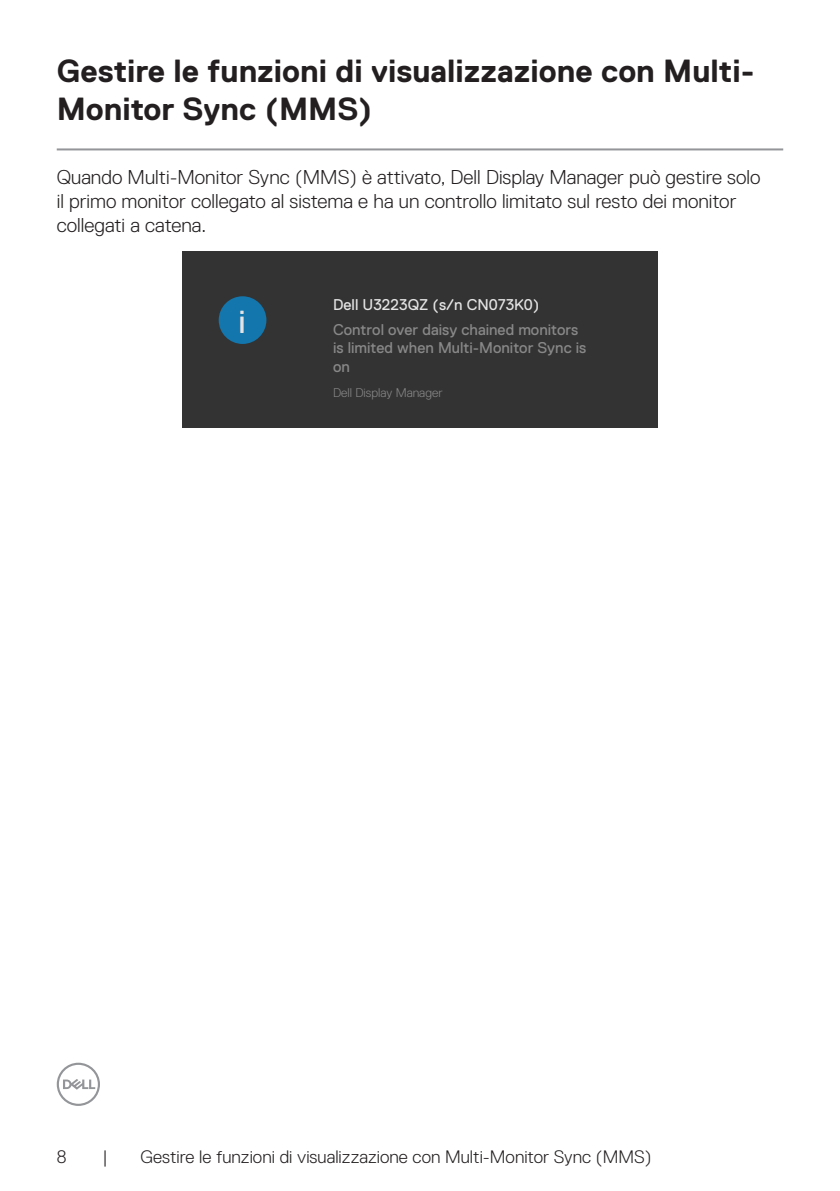
<style>
.page{position:relative;width:840px;height:1191px;background:#fff}
.page>*{position:absolute;margin:0;border:0;box-sizing:border-box;transform-origin:0 0}
.t1{font:32.8px "Dell Replica";color:#e4e4e4}
.Head1{font:700 32px/38.4px "Dell Replica";color:#231f20}
.t2{font:300 20px/24px "Dell Replica";color:#231f20}
.t3{font:300 18px "Dell Replica";color:#231f20}
.t4{font:15.6px/25.2px "Dell Replica";color:#888}
.t5{font:300 12.6px "Dell Replica";color:#888}
.s1{color:#e4e4e4}
</style>
<div class="page">
<svg style="left:57px;top:1062px;width:43px;height:44px"></svg>
<hr style="left:57px;top:148px;width:725px;height:2px;background:#939598">
<div style="left:182px;top:251px;width:475px;height:176px;background:#333"></div>
<div style="left:218px;top:296px;width:48px;height:48px;background:#1376ad;border-radius:50%"></div>
<p class="Head1" style="left:57px;top:52px;width:698px">Gestire le funzioni di visualizzazione con Multi-<br>Monitor Sync (MMS)</p>
<p class="t2" style="left:57px;top:165px;width:705px">Quando Multi-Monitor Sync (MMS) è attivato, Dell Display Manager può gestire solo il primo monitor collegato al sistema e ha un controllo limitato sul resto dei monitor collegati a catena.</p>
<p class="t1" style="left:238px;top:303px;width:9px">i</p>
<p class="t4" style="left:333px;top:291px;width:247px"><span class="s1">Dell U3223QZ (s/n CN073K0)<br></span>Control over daisy chained monitors</p>
<p class="t4" style="left:333px;top:339px;width:255px;line-height:18.6px">is limited when Multi-Monitor Sync is on</p>
<p class="t5" style="left:333px;top:386px;width:111px">Dell Display Manager</p>
<p class="t3" style="left:57px;top:1146px;width:11px">8</p>
<p class="t3" style="left:102px;top:1146px;width:7px">|</p>
<p class="t3" style="left:140px;top:1146px;width:512px">Gestire le funzioni di visualizzazione con Multi-Monitor Sync (MMS)</p>
</div>
